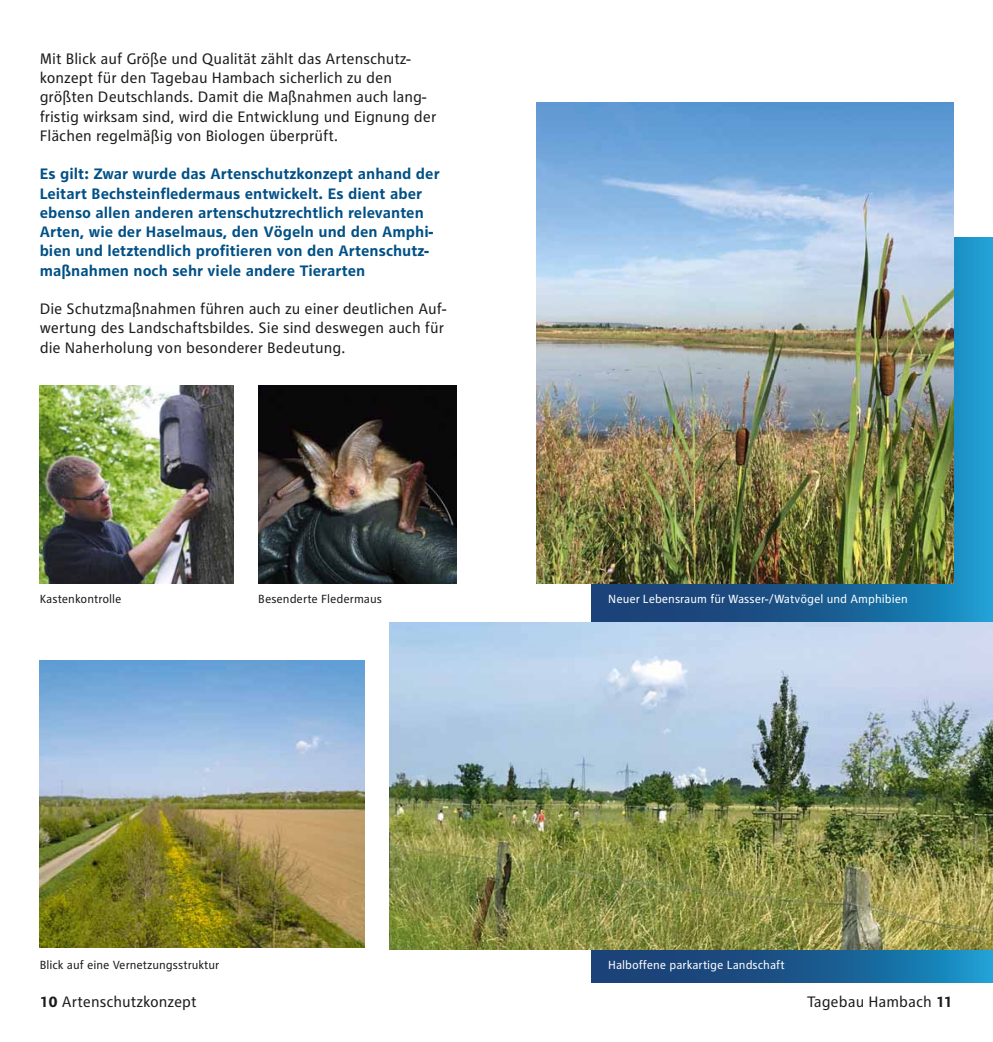
<style>
.page{position:relative;width:993px;height:1042px;background:#fff}
.page>*{position:absolute;margin:0;border:0;box-sizing:border-box;transform-origin:0 0}
.t1{font:15.75px/19.2px "RWE Text";color:#1d1d1b}
.t2{font:700 15.75px/19.2px "RWE Text";color:#005086}
.t3{font:12.25px "RWE Text";color:#fff}
.t4{font:12.25px "RWE Text";color:#1d1d1b}
.s1{font-weight:700}
</style>
<div class="page">
<svg style="left:591px;top:237px;width:401px;height:745px;background:#25709d"></svg>
<img style="left:40px;top:385px;width:193px;height:199px">
<img style="left:258px;top:385px;width:198px;height:199px">
<img style="left:40px;top:661px;width:324px;height:286px">
<img style="left:536px;top:102px;width:416px;height:482px">
<img style="left:389px;top:622px;width:603px;height:327px">
<p class="t1" style="left:40px;top:51px;width:398px">Mit Blick auf Größe und Qualität zählt das Artenschutz&shy;konzept für den Tagebau Hambach sicherlich zu den größten Deutschlands. Damit die Maßnahmen auch lang&shy;fristig wirksam sind, wird die Entwicklung und Eignung der Flächen regelmäßig von Biologen überprüft.</p>
<p class="t2" style="left:40px;top:166px;width:401px">Es gilt: Zwar wurde das Artenschutzkonzept anhand der Leitart Bechsteinfledermaus entwickelt. Es dient aber ebenso allen anderen artenschutzrechtlich relevanten Arten, wie der Haselmaus, den Vögeln und den Amphi&shy;bien und letztendlich profitieren von den Artenschutz&shy;maßnahmen noch sehr viele andere Tierarten</p>
<p class="t1" style="left:40px;top:301px;width:408px">Die Schutzmaßnahmen führen auch zu einer deutlichen Auf&shy;wertung des Landschaftsbildes. Sie sind deswegen auch für die Naherholung von besonderer Bedeutung.</p>
<p class="t4" style="left:40px;top:594px;width:83px">Kastenkontrolle</p>
<p class="t4" style="left:258px;top:594px;width:125px">Besenderte Fledermaus</p>
<p class="t3" style="left:608px;top:594px;width:301px">Neuer Lebensraum für Wasser-/Watvögel und Amphibien</p>
<p class="t4" style="left:40px;top:960px;width:181px">Blick auf eine Vernetzungsstruktur</p>
<p class="t3" style="left:608px;top:960px;width:178px">Halboffene parkartige Landschaft</p>
<p class="t1" style="left:40px;top:994px;width:158px"><span class="s1">10</span> Artenschutzkonzept</p>
<p class="t1" style="left:806px;top:994px;width:148px">Tagebau Hambach <span class="s1">11</span></p>
</div>
